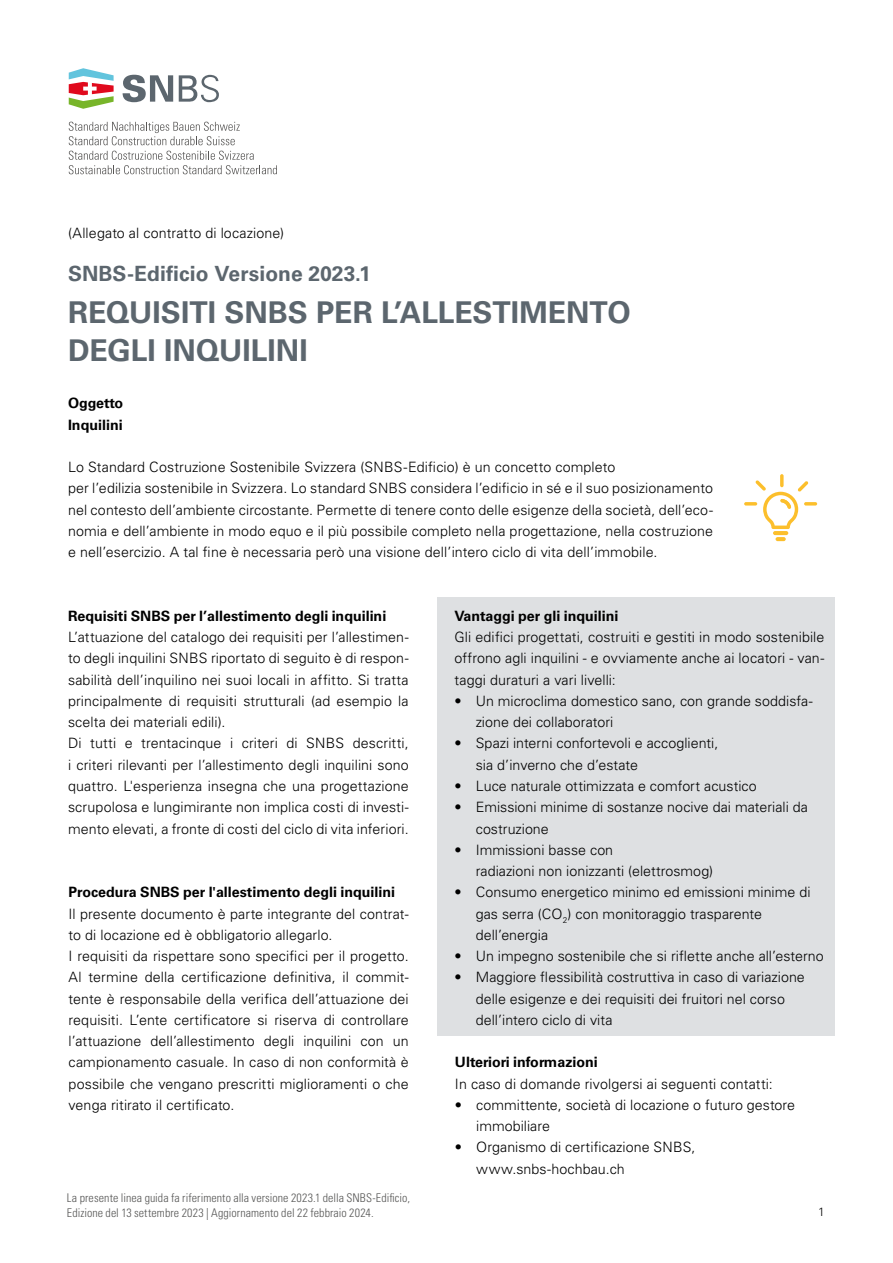
<style>
.page{position:relative;width:893px;height:1263px;background:#fff}
.page>*{position:absolute;margin:0;border:0;box-sizing:border-box;transform-origin:0 0}
.t1{font:700 30px/37.5px "Univers LT Std";color:#5c666e}
.t2{font:700 21px "Univers LT Std";letter-spacing:.005em;color:#5c666e}
.t3{font:300 14.25px/21.3px "Univers LT Std";letter-spacing:.005em;color:#000}
.t4{font:700 14.25px "Univers LT Std";color:#000}
.t5{font:300 condensed 12px/15px "Univers LT Std";letter-spacing:.005em;color:#575756}
.t6{font:300 12px "Univers LT Std";color:#000}
</style>
<div class="page">
<div style="left:437px;top:597px;width:398px;height:438px;background:#dee0e2"></div>
<svg style="left:123px;top:75px;width:50px;height:27px"></svg>
<svg style="left:179px;top:75px;width:40px;height:27px"></svg>
<svg style="left:69px;top:122px;width:171px;height:23px"></svg>
<svg style="left:69px;top:151px;width:208px;height:23px"></svg>
<svg style="left:69px;top:68px;width:45px;height:41px"></svg>
<svg style="left:776px;top:537px;width:10px;height:4px"></svg>
<hr style="left:773px;top:531px;width:15px;height:4px;background:#fcbf2c;border-radius:2px">
<svg style="left:780px;top:474px;width:4px;height:13px"></svg>
<svg style="left:744px;top:480px;width:73px;height:49px"></svg>
<p class="t3" style="left:68px;top:222px;width:218px">(Allegato al contratto di locazione)</p>
<h2 class="t2" style="left:68px;top:261px;width:304px">SNBS-Edificio Versione 2023.1</h2>
<h1 class="t1" style="left:68px;top:294px;width:564px">REQUISITI SNBS PER L’ALLESTIMENTO<br>DEGLI INQUILINI</h1>
<p class="t4" style="left:68px;top:395px;width:57px">Oggetto</p>
<p class="t4" style="left:68px;top:416px;width:56px">Inquilini</p>
<p class="t3" style="left:68px;top:456px;width:646px">Lo Standard Costruzione Sostenibile Svizzera (SNBS-Edificio) è un concetto completo<br>per l’edilizia sostenibile in Svizzera. Lo standard SNBS considera l’edificio in sé e il suo posizionamento nel contesto dell’ambiente circostante. Permette di tenere conto delle esigenze della società, dell’eco&shy;nomia e dell’ambiente in modo equo e il più possibile completo nella progettazione, nella costruzione e nell’esercizio. A tal fine è necessaria però una visione dell’intero ciclo di vita dell’immobile.</p>
<p class="t4" style="left:68px;top:607px;width:320px">Requisiti SNBS per l’allestimento degli inquilini</p>
<p class="t3" style="left:68px;top:626px;width:342px">L’attuazione del catalogo dei requisiti per l’allestimen&shy;to degli inquilini SNBS riportato di seguito è di respon&shy;sabilità dell’inquilino nei suoi locali in affitto. Si tratta principalmente di requisiti strutturali (ad esempio la scelta dei materiali edili).<br>Di tutti e trentacinque i criteri di SNBS descritti, i criteri rilevanti per l’allestimento degli inquilini sono quattro. L'esperienza insegna che una progettazione scrupolosa e lungimirante non implica costi di investi&shy;mento elevati, a fronte di costi del ciclo di vita inferiori.</p>
<p class="t4" style="left:69px;top:884px;width:328px">Procedura SNBS per l'allestimento degli inquilini</p>
<p class="t3" style="left:69px;top:903px;width:342px">Il presente documento è parte integrante del contrat&shy;to di locazione ed è obbligatorio allegarlo.<br>I requisiti da rispettare sono specifici per il progetto.<br>Al termine della certificazione definitiva, il commit&shy;tente è responsabile della verifica dell’attuazione dei requisiti. L’ente certificatore si riserva di controllare l’attuazione dell’allestimento degli inquilini con un campionamento casuale. In caso di non conformità è possibile che vengano prescritti miglioramenti o che venga ritirato il certificato.</p>
<p class="t5" style="left:67px;top:1190px;width:345px">La presente linea guida fa riferimento alla versione 2023.1 della SNBS-Edificio,<br>Edizione del 13 settembre 2023 | Aggiornamento del 22 febbraio 2024.</p>
<p class="t4" style="left:454px;top:607px;width:165px">Vantaggi per gli inquilini</p>
<p class="t3" style="left:454px;top:626px;width:371px;text-align:justify">Gli edifici progettati, costruiti e gestiti in modo sostenibile offrono agli inquilini - e ovviamente anche ai locatori - van&shy;taggi duraturi a vari livelli:</p>
<p class="t3" style="left:476px;top:690px;width:339px;text-indent:-21px">• Un microclima domestico sano, con grande soddisfa&shy;zione dei collaboratori</p>
<p class="t3" style="left:476px;top:733px;width:244px;text-indent:-21px">• Spazi interni confortevoli e accoglienti, sia d’inverno che d’estate</p>
<p class="t3" style="left:454px;top:775px;width:304px">• Luce naturale ottimizzata e comfort acustico</p>
<p class="t3" style="left:476px;top:796px;width:334px;text-indent:-21px">• Emissioni minime di sostanze nocive dai materiali da costruzione</p>
<p class="t3" style="left:476px;top:839px;width:239px;text-indent:-21px">• Immissioni basse con<br>radiazioni non ionizzanti (elettrosmog)</p>
<p class="t3" style="left:476px;top:882px;width:336px;text-indent:-21px">• Consumo energetico minimo ed emissioni minime di gas serra (CO<sub>2</sub>) con monitoraggio trasparente dell’energia</p>
<p class="t3" style="left:454px;top:945px;width:371px">• Un impegno sostenibile che si riflette anche all’esterno</p>
<p class="t3" style="left:476px;top:967px;width:331px;text-indent:-21px">• Maggiore flessibilità costruttiva in caso di variazione delle esigenze e dei requisiti dei fruitori nel corso dell’intero ciclo di vita</p>
<p class="t4" style="left:455px;top:1054px;width:144px">Ulteriori informazioni</p>
<p class="t3" style="left:455px;top:1073px;width:319px">In caso di domande rivolgersi ai seguenti contatti:</p>
<p class="t3" style="left:476px;top:1094px;width:320px;text-indent:-21px">• committente, società di locazione o futuro gestore immobiliare</p>
<p class="t3" style="left:476px;top:1137px;width:221px;text-indent:-21px">• Organismo di certificazione SNBS, www.snbs-hochbau.ch</p>
<p class="t6" style="left:818px;top:1205px;width:8px">1</p>
</div>
